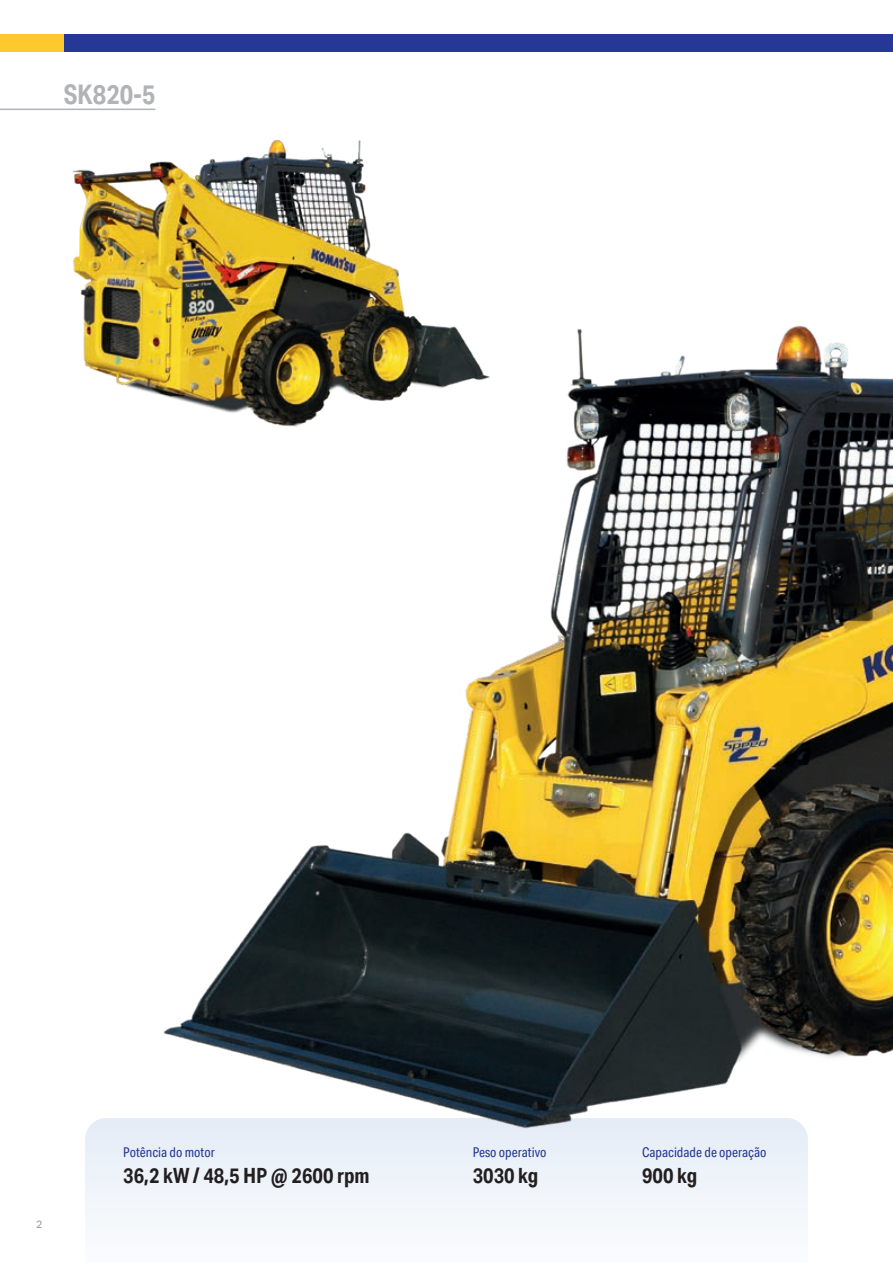
<style>
.page{position:relative;width:893px;height:1263px;background:#fff}
.page>*{position:absolute;margin:0;border:0;box-sizing:border-box;transform-origin:0 0}
.t1{font:700 27px "Aktiv Grotesk Cd";color:#b2b3b7}
.t2{font:700 21px "Aktiv Grotesk Cd";color:#231f20}
.t3{font:13.5px "Aktiv Grotesk Cd";color:#263895}
.t4{font:10.5px "Aktiv Grotesk";color:#939598}
</style>
<div class="page">
<div style="left:85px;top:1118px;width:723px;height:104px;background:#f0f4fa"></div>
<img style="left:72px;top:139px;width:332px;height:252px">
<img style="left:143px;top:306px;width:750px;height:845px">
<hr style="left:0;top:109px;width:155px;height:1px;background:#b2b3b7">
<div style="left:0;top:34px;width:143px;height:17px;background:#fec92d"></div>
<div style="left:64px;top:34px;width:829px;height:17px;background:#263895"></div>
<h1 class="t1" style="left:64px;top:79px;width:93px">SK820-5</h1>
<p class="t4" style="left:36px;top:1218px;width:8px">2</p>
<p class="t3" style="left:123px;top:1145px;width:93px">Potência do motor</p>
<h2 class="t2" style="left:123px;top:1163px;width:248px">36,2 kW / 48,5 HP @ 2600 rpm</h2>
<p class="t3" style="left:473px;top:1145px;width:75px">Peso operativo</p>
<h2 class="t2" style="left:473px;top:1163px;width:67px">3030 kg</h2>
<p class="t3" style="left:642px;top:1145px;width:126px">Capacidade de operação</p>
<h2 class="t2" style="left:642px;top:1163px;width:57px">900 kg</h2>
</div>
